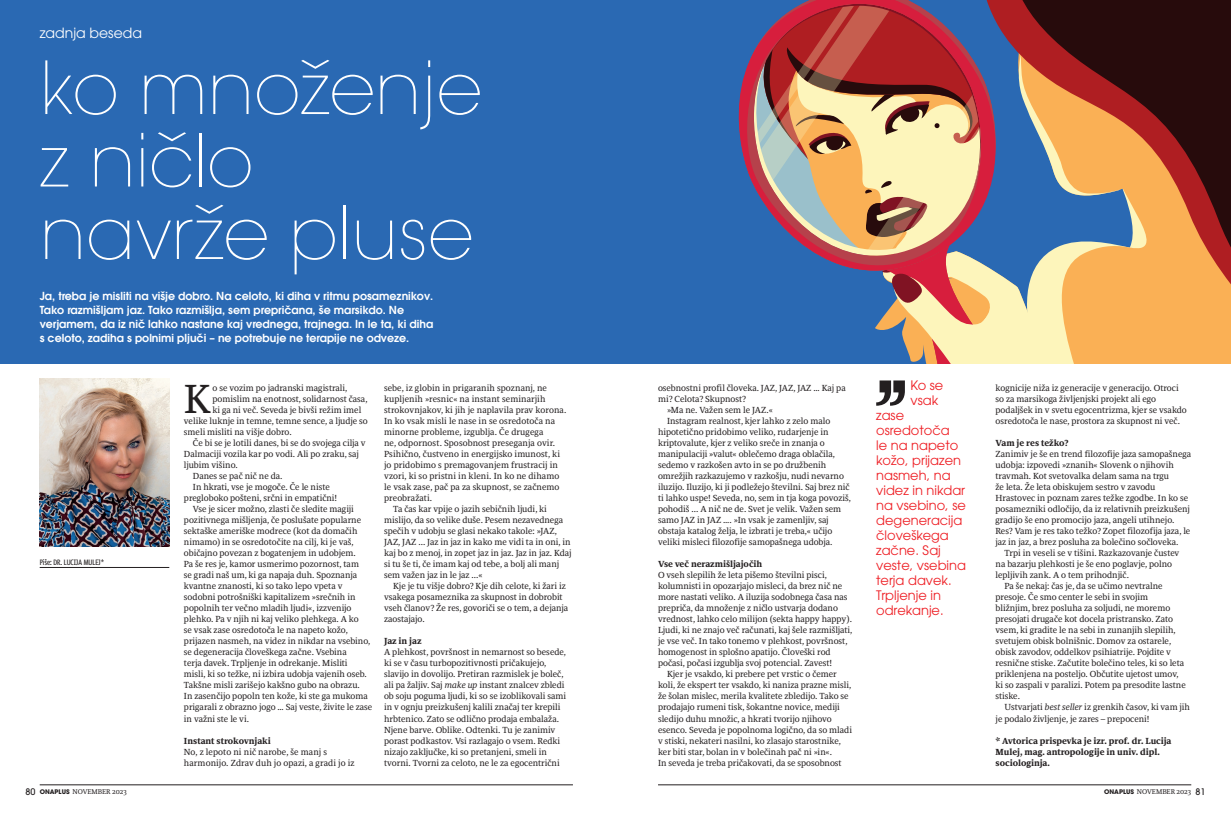
<style>
.page{position:relative;width:1231px;height:823px;background:#fff}
.page>*{position:absolute;margin:0;border:0;box-sizing:border-box;transform-origin:0 0}
.Naslov{font:200 72.4px/72.4px "ITC Avant Garde Pro";color:#fff}
.Ini_3x{font:41.5px "Delo Text";color:#231f20}
.Rubrika_L{font:14px "ITC Avant Garde Pro";color:#fff}
.Citat{font:13px/15px "ITC Avant Garde Pro";color:#ee1d23}
.Uvod{font:600 11px/14px "ITC Avant Garde Pro";color:#fff}
.Besedilo{font:9px/11px "Delo Text";color:#231f20}
.Besedilo-indent{font:9px/11px "Delo Text";color:#231f20}
.Ini_3x-2{font:9px "Delo Text";color:#231f20}
.Besedilo-indent-2{font:700 9px/11px "Delo Text";color:#231f20}
.Mednaslov{font:700 9px "Delo Text";color:#231f20}
.Avtor_-indent{font:condensed 8px "Toti Mali Op 1";color:#231f20}
.t1{font:7px "Delo Text";color:#231f20}
.s1{font-style:italic}
.s2{font-family:"ITC Avant Garde Pro";font-weight:500;font-size:9px}
.s3{font-family:"ITC Avant Garde Pro";font-weight:700;font-size:6.3px}
</style>
<div class="page">
<hr style="left:40px;top:784px;width:533px;height:1px;background:#231f20">
<hr style="left:658px;top:784px;width:533px;height:1px;background:#231f20">
<div style="left:0;top:0;width:1230px;height:363px;background:#2a69b3"></div>
<svg style="left:738px;top:0;width:492px;height:363px"></svg>
<svg style="left:980px;top:0;width:250px;height:321px"></svg>
<img style="left:40px;top:378px;width:129px;height:168px">
<svg style="left:876px;top:380px;width:28px;height:25px"></svg>
<hr style="left:40px;top:567px;width:129px;height:1px;background:#231f20">
<p class="Rubrika_L" style="left:40px;top:24px;width:104px">zadnja beseda</p>
<p class="Naslov" style="left:40px;top:51px;width:444px">ko množenje z ničlo navrže pluse</p>
<p class="Uvod" style="left:40px;top:288px;width:395px">Ja, treba je misliti na višje dobro. Na celoto, ki diha v ritmu posameznikov.<br>Tako razmišljam jaz. Tako razmišlja, sem prepričana, še marsikdo. Ne verjamem, da iz nič lahko nastane kaj vrednega, trajnega. In le ta, ki diha s celoto, zadiha s polnimi pljuči – ne potrebuje ne terapije ne odveze.</p>
<p class="Avtor_-indent" style="left:40px;top:557px;width:66px">Piše: DR. LUCIJA MULEJ*</p>
<p class="Ini_3x" style="left:184px;top:375px;width:29px">K</p>
<p class="Ini_3x-2" style="left:212px;top:383px;width:136px">o se vozim po jadranski magistrali,</p>
<p class="Ini_3x-2" style="left:212px;top:394px;width:156px">pomislim na enotnost, solidarnost časa,</p>
<p class="Ini_3x-2" style="left:212px;top:405px;width:150px">ki ga ni več. Seveda je bivši režim imel</p>
<p class="Ini_3x-2" style="left:184px;top:416px;width:185px">velike luknje in temne, temne sence, a ljudje so</p>
<p class="Ini_3x-2" style="left:184px;top:427px;width:109px">smeli misliti na višje dobro.</p>
<p class="Besedilo" style="left:184px;top:437px;width:183px;text-indent:9px">Če bi se je lotili danes, bi se do svojega cilja v<br>Dalmaciji vozila kar po vodi. Ali po zraku, saj ljubim višino.</p>
<p class="Besedilo" style="left:193px;top:470px;width:91px">Danes se pač nič ne da.</p>
<p class="Besedilo" style="left:184px;top:481px;width:155px;text-align:center">In hkrati, vse je mogoče. Če le niste pregloboko pošteni, srčni in empatični!</p>
<p class="Besedilo" style="left:184px;top:503px;width:190px;text-indent:9px">Vse je sicer možno, zlasti če sledite magiji pozitivnega mišljenja, če poslušate popularne sektaške ameriške modrece (kot da domačih nimamo) in se osredotočite na cilj, ki je vaš, običajno povezan z bogatenjem in udobjem.<br>Pa še res je, kamor usmerimo pozornost, tam<br>se gradi naš um, ki ga napaja duh. Spoznanja kvantne znanosti, ki so tako lepo vpeta v sodobni potrošniški kapitalizem »srečnih in popolnih ter večno mladih ljudi«, izzvenijo plehko. Pa v njih ni kaj veliko plehkega. A ko<br>se vsak zase osredotoča le na napeto kožo, prijazen nasmeh, na videz in nikdar na vsebino, se degeneracija človeškega začne. Vsebina<br>terja davek. Trpljenje in odrekanje. Misliti<br>misli, ki so težke, ni izbira udobja vajenih oseb.<br>Takšne misli zarišejo kakšno gubo na obrazu.<br>In zasenčijo popoln ten kože, ki ste ga mukoma prigarali z obrazno jogo … Saj veste, živite le zase in važni ste le vi.</p>
<p class="Mednaslov" style="left:184px;top:735px;width:88px">Instant strokovnjaki</p>
<p class="Besedilo-indent" style="left:184px;top:745px;width:172px">No, z lepoto ni nič narobe, še manj s harmonijo. Zdrav duh jo opazi, a gradi jo iz</p>
<p class="Besedilo-indent" style="left:384px;top:382px;width:184px">sebe, iz globin in prigaranih spoznanj, ne kupljenih »resnic« na instant seminarjih strokovnjakov, ki jih je naplavila prav korona.<br>In ko vsak misli le nase in se osredotoča na minorne probleme, izgublja. Če drugega<br>ne, odpornost. Sposobnost preseganja ovir.<br>Psihično, čustveno in energijsko imunost, ki jo pridobimo s premagovanjem frustracij in vzori, ki so pristni in kleni. In ko ne dihamo le vsak zase, pač pa za skupnost, se začnemo preobražati.</p>
<p class="Besedilo" style="left:384px;top:503px;width:189px;text-indent:9px">Ta čas kar vpije o jazih sebičnih ljudi, ki mislijo, da so velike duše. Pesem nezavednega spečih v udobju se glasi nekako takole: »JAZ, JAZ, JAZ ... Jaz in jaz in kako me vidi ta in oni, in kaj bo z menoj, in zopet jaz in jaz. Jaz in jaz. Kdaj si tu še ti, če imam kaj od tebe, a bolj ali manj sem važen jaz in le jaz ...«</p>
<p class="Besedilo" style="left:384px;top:580px;width:185px;text-indent:9px">Kje je tu višje dobro? Kje dih celote, ki žari iz vsakega posameznika za skupnost in dobrobit vseh članov? Že res, govoriči se o tem, a dejanja zaostajajo.</p>
<p class="Mednaslov" style="left:384px;top:636px;width:39px">Jaz in jaz</p>
<p class="Besedilo-indent" style="left:384px;top:646px;width:184px">A plehkost, površnost in nemarnost so besede, ki se v času turbopozitivnosti pričakujejo, slavijo in dovolijo. Pretiran razmislek je boleč, ali pa žaljiv. Saj <span class="s1">make up</span> instant znalcev zbledi ob soju poguma ljudi, ki so se izoblikovali sami in v ognju preizkušenj kalili značaj ter krepili hrbtenico. Zato se odlično prodaja embalaža.<br>Njene barve. Oblike. Odtenki. Tu je zanimiv porast podkastov. Vsi razlagajo o vsem. Redki nizajo zaključke, ki so pretanjeni, smeli in tvorni. Tvorni za celoto, ne le za egocentrični</p>
<p class="Besedilo-indent" style="left:658px;top:382px;width:189px">osebnostni profil človeka. JAZ, JAZ, JAZ … Kaj pa mi? Celota? Skupnost?</p>
<p class="Besedilo" style="left:667px;top:404px;width:107px">»Ma ne. Važen sem le JAZ.«</p>
<p class="Besedilo" style="left:658px;top:415px;width:194px;text-indent:9px">Instagram realnost, kjer lahko z zelo malo hipotetično pridobimo veliko, rudarjenje in kriptovalute, kjer z veliko sreče in znanja o manipulaciji »valut« oblečemo draga oblačila, sedemo v razkošen avto in se po družbenih omrežjih razkazujemo v razkošju, nudi nevarno iluzijo. Iluzijo, ki ji podležejo številni. Saj brez nič ti lahko uspe! Seveda, no, sem in tja koga povoziš, pohodiš ... A nič ne de. Svet je velik. Važen sem samo JAZ in JAZ …. »In vsak je zamenljiv, saj obstaja katalog želja, le izbrati je treba,« učijo veliki misleci filozofije samopašnega udobja.</p>
<p class="Mednaslov" style="left:658px;top:559px;width:106px">Vse več nerazmišljajočih</p>
<p class="Besedilo-indent" style="left:658px;top:569px;width:196px">O vseh slepilih že leta pišemo številni pisci, kolumnisti in opozarjajo misleci, da brez nič ne more nastati veliko. A iluzija sodobnega časa nas prepriča, da množenje z ničlo ustvarja dodano vrednost, lahko celo milijon (sekta happy happy).<br>Ljudi, ki ne znajo več računati, kaj šele razmišljati, je vse več. In tako tonemo v plehkost, površnost, homogenost in splošno apatijo. Človeški rod počasi, počasi izgublja svoj potencial. Zavest!</p>
<p class="Besedilo" style="left:658px;top:668px;width:195px;text-indent:9px">Kjer je vsakdo, ki prebere pet vrstic o čemer koli, že ekspert ter vsakdo, ki naniza prazne misli, že šolan mislec, merila kvalitete zbledijo. Tako se prodajajo rumeni tisk, šokantne novice, mediji sledijo duhu množic, a hkrati tvorijo njihovo esenco. Seveda je popolnoma logično, da so mladi v stiski, nekateri nasilni, ko zlasajo starostnike, ker biti star, bolan in v bolečinah pač ni »in«.<br>In seveda je treba pričakovati, da se sposobnost</p>
<p class="Citat" style="left:910px;top:377px;width:34px">Ko se vsak</p>
<p class="Citat" style="left:876px;top:407px;width:91px">zase osredotoča<br>le na napeto kožo, prijazen nasmeh, na videz in nikdar na vsebino, se degeneracija človeškega začne. Saj veste, vsebina terja davek.<br>Trpljenje in odrekanje.</p>
<p class="Besedilo" style="left:995px;top:382px;width:193px">kognicije niža iz generacije v generacijo. Otroci so za marsikoga življenjski projekt ali ego podaljšek in v svetu egocentrizma, kjer se vsakdo osredotoča le nase, prostora za skupnost ni več.</p>
<p class="Mednaslov" style="left:995px;top:438px;width:74px">Vam je res težko?</p>
<p class="Besedilo-indent" style="left:995px;top:448px;width:197px">Zanimiv je še en trend filozofije jaza samopašnega udobja: izpovedi »znanih« Slovenk o njihovih travmah. Kot svetovalka delam sama na trgu<br>že leta. Že leta obiskujem sestro v zavodu Hrastovec in poznam zares težke zgodbe. In ko se posamezniki odločijo, da iz relativnih preizkušenj gradijo še eno promocijo jaza, angeli utihnejo.<br>Res? Vam je res tako težko? Zopet filozofija jaza, le jaz in jaz, a brez posluha za bolečino sočloveka.</p>
<p class="Besedilo" style="left:995px;top:547px;width:185px;text-indent:9px">Trpi in veseli se v tišini. Razkazovanje čustev na bazarju plehkosti je še eno poglavje, polno lepljivih zank. A o tem prihodnjič.</p>
<p class="Besedilo" style="left:995px;top:580px;width:192px;text-indent:9px">Pa še nekaj: čas je, da se učimo nevtralne presoje. Če smo center le sebi in svojim<br>bližnjim, brez posluha za soljudi, ne moremo presojati drugače kot docela pristransko. Zato vsem, ki gradite le na sebi in zunanjih slepilih, svetujem obisk bolnišnic. Domov za ostarele, obisk zavodov, oddelkov psihiatrije. Pojdite v resnične stiske. Začutite bolečino teles, ki so leta priklenjena na posteljo. Občutite ujetost umov, ki so zaspali v paralizi. Potem pa presodite lastne stiske.</p>
<p class="Besedilo" style="left:995px;top:701px;width:196px;text-indent:9px">Ustvarjati <span class="s1">best seller</span> iz grenkih časov, ki vam jih je podalo življenje, je zares – prepoceni!</p>
<p class="Besedilo-indent-2" style="left:995px;top:734px;width:177px">* Avtorica prispevka je izr. prof. dr. Lucija<br>Mulej, mag. antropologije in univ. dipl. sociologinja.</p>
<p class="t1" style="left:26px;top:787px;width:103px"><span class="s2">80</span> <span class="s3">ONAPLUS</span> NOVEMBER 2023</p>
<p class="t1" style="left:1103px;top:787px;width:103px"><span class="s3">ONAPLUS</span> NOVEMBER 2023 <span class="s2">81</span></p>
</div>
